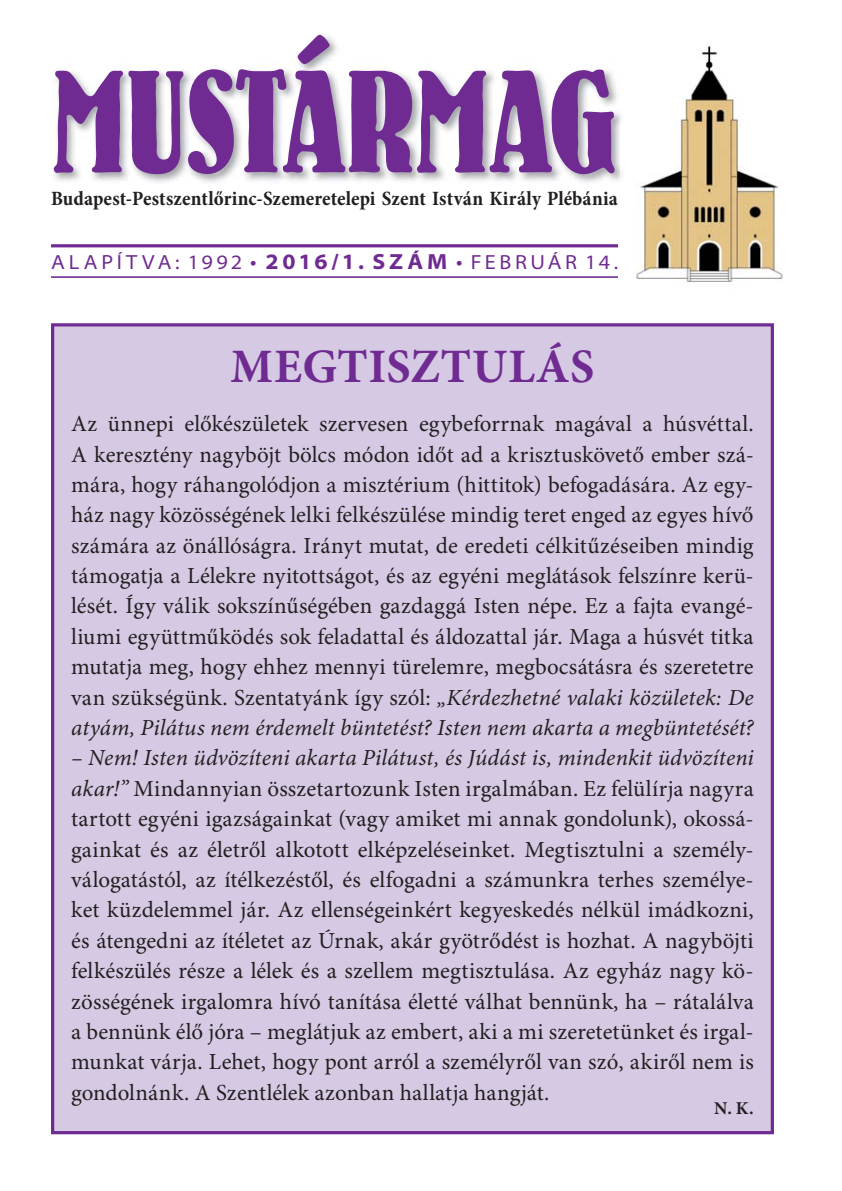
<style>
.page{position:relative;width:842px;height:1191px;background:#fff}
.page>*{position:absolute;margin:0;border:0;box-sizing:border-box;transform-origin:0 0}
.t1{font:144px "H Bernhard Condensed Bold";letter-spacing:-.015em;color:#6f2b91}
.t2{font:700 48px "Minion Pro";letter-spacing:.01em;color:#6f2b91}
.t3{font:23px/30.4px "Minion Pro";letter-spacing:.005em;color:#231f20;text-align:justify}
.t4{font:700 condensed 20.4px "Minion Pro";color:#231f20}
.t5{font:semi-expanded 20.4px "Myriad Pro";letter-spacing:.175em;color:#6f2b91}
.t6{font:700 18px "Minion Pro";color:#231f20}
.s1{font-size:22px}
.s2{font-weight:700;font-size:22px}
.s3{font-style:italic}
</style>
<div class="page">
<img style="left:636px;top:45px;width:147px;height:237px">
<img style="left:54px;top:35px;width:567px;height:148px">
<hr style="left:51px;top:244px;width:567px;height:3px;background:#6f2b91">
<hr style="left:51px;top:276px;width:567px;height:2px;background:#6f2b91">
<div style="left:53px;top:325px;width:719px;height:807px;background:#d5c9e3"></div>
<div style="left:51px;top:323px;width:723px;height:811px;border:3px solid #6f2b91"></div>
<h1 class="t1" style="left:51px;top:68px;width:568px">MUSTÁRMAG</h1>
<p class="t4" style="left:51px;top:190px;width:568px">Budapest-Pestszentlőrinc-Szemeretelepi Szent István Király Plébánia</p>
<p class="t5" style="left:51px;top:255px;width:568px">ALAPÍTVA: 1992 <span class="s1">•</span> <span class="s2">2016/1. SZÁM</span> <span class="s1">•</span> FEBRUÁR 14.</p>
<h2 class="t2" style="left:230px;top:347px;width:365px">MEGTISZTULÁS</h2>
<p class="t3" style="left:71px;top:410px;width:684px">Az ünnepi előkészületek szervesen egybeforrnak magával a húsvéttal.<br>A keresztény nagyböjt bölcs módon időt ad a krisztuskövető ember szá&shy;mára, hogy ráhangolódjon a misztérium (hittitok) befogadására. Az egy&shy;ház nagy közösségének lelki felkészülése mindig teret enged az egyes hívő számára az önállóságra. Irányt mutat, de eredeti célkitűzéseiben mindig támogatja a Lélekre nyitottságot, és az egyéni meglátások felszínre kerü&shy;lését. Így válik sokszínűségében gazdaggá Isten népe. Ez a fajta evangé&shy;liumi együttműködés sok feladattal és áldozattal jár. Maga a húsvét titka mutatja meg, hogy ehhez mennyi türelemre, megbocsátásra és szeretetre van szükségünk. Szentatyánk így szól: <span class="s3">„Kérdezhetné valaki közületek: De atyám, Pilátus nem érdemelt büntetést? Isten nem akarta a megbüntetését?</span></p>
<p class="t3" style="left:71px;top:745px;width:684px"><span class="s3">– Nem! Isten üdvözíteni akarta Pilátust, és Júdást is, mindenkit üdvözíteni akar!”</span> Mindannyian összetartozunk Isten irgalmában. Ez felül írja nagyra tartott egyéni igazságainkat (vagy amiket mi annak gondolunk), okossá&shy;gainkat és az életről alkotott elképzeléseinket. Megtisztulni a személy&shy;válogatástól, az ítélkezéstől, és elfogadni a számunkra terhes személye&shy;ket küzdelemmel jár. Az ellenségeinkért kegyeskedés nélkül imádkozni, és átengedni az ítéletet az Úrnak, akár gyötrődést is hozhat. A nagyböjti felkészülés része a lélek és a szellem megtisztulása. Az egyház nagy kö&shy;zösségének irgalomra hívó tanítása életté válhat bennünk, ha – rátalálva a bennünk élő jóra – meglátjuk az embert, aki a mi szeretetünket és irgal&shy;munkat várja. Lehet, hogy pont arról a személyről van szó, akiről nem is gondolnánk. A Szentlélek azonban hallatja hangját.</p>
<p class="t6" style="left:714px;top:1101px;width:41px">N. K.</p>
</div>
